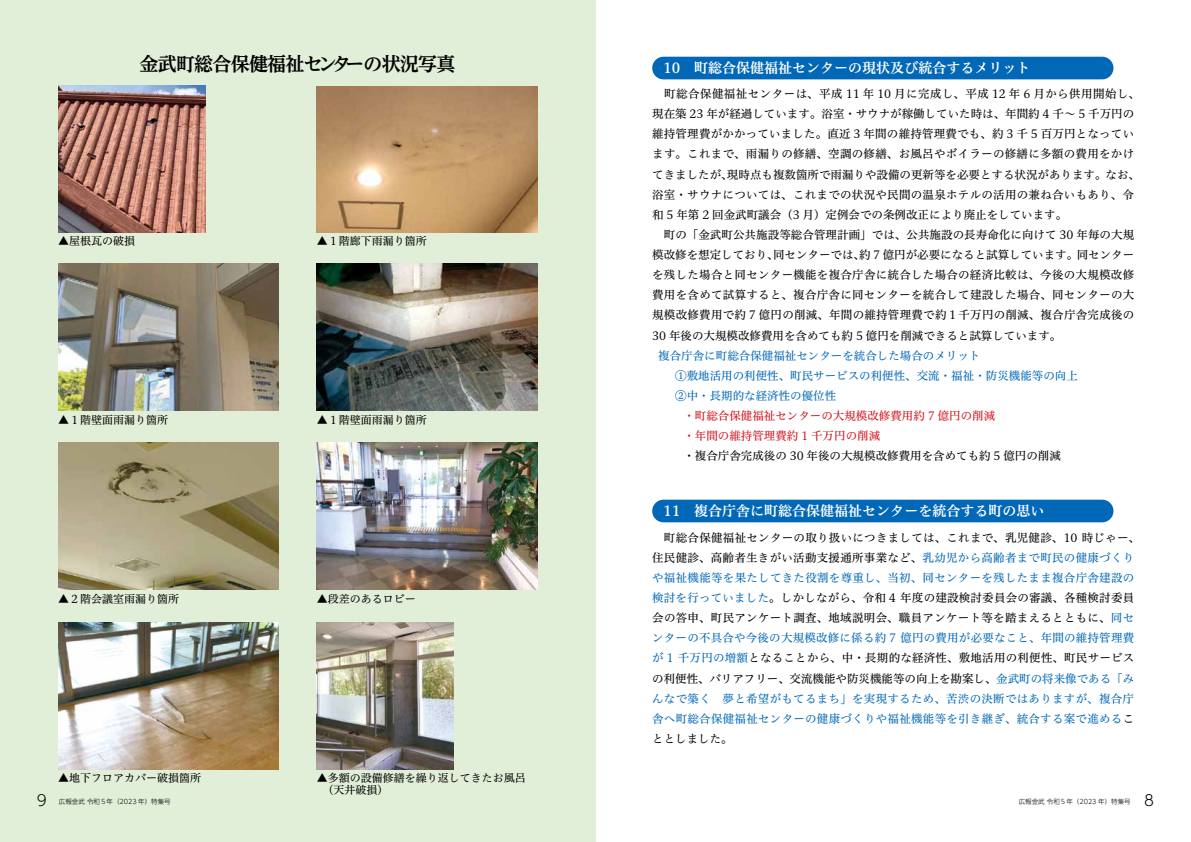
<style>
.page{position:relative;width:1191px;height:842px;background:#fff}
.page>*{position:absolute;margin:0;border:0;box-sizing:border-box;transform-origin:0 0}
.t1{font:700 19px "UD Reimin Pro";letter-spacing:-.04em;color:#000}
.t2{font:300 15px "UD Shin Go Pro";color:#000}
.t3{font:14px "Hiragino UD Serif Std W6";color:#fff}
.t4{font:11.5px/20.1px "Hiragino UD Serif Std W4";letter-spacing:.015em;color:#000}
.t5{font:11.5px/20.1px "Hiragino UD Serif Std W4";letter-spacing:.025em;color:#0068b7}
.t6{font:11.5px/20.1px "Hiragino UD Serif Std W4";color:#0068b7}
.t7{font:11.5px/20.1px "Hiragino UD Serif Std W4";color:#d0121b}
.t8{font:11.5px "Hiragino UD Serif Std W4";letter-spacing:.04em;color:#000}
.t9{font:11px/12px "Hiragino UD Serif Std W4";color:#000}
.t10{font:300 6.5px "UD Shin Go Pro";color:#000}
.s1{color:#000}
</style>
<div class="page">
<div style="left:0;top:0;width:595px;height:842px;background:#e1eed8"></div>
<img style="left:58px;top:85px;width:148px;height:147px">
<img style="left:58px;top:264px;width:221px;height:147px">
<img style="left:58px;top:442px;width:221px;height:147px">
<img style="left:58px;top:622px;width:221px;height:147px">
<img style="left:317px;top:86px;width:220px;height:146px">
<img style="left:317px;top:264px;width:220px;height:147px">
<img style="left:317px;top:442px;width:220px;height:147px">
<img style="left:317px;top:622px;width:137px;height:147px">
<div style="left:652px;top:57px;width:461px;height:22px;background:#0068b7;border-radius:11px"></div>
<div style="left:652px;top:500px;width:461px;height:22px;background:#0068b7;border-radius:11px"></div>
<h1 class="t1" style="left:140px;top:49px;width:317px">金武町総合保健福祉センターの状況写真</h1>
<p class="t9" style="left:58px;top:234px;width:78px">▲屋根瓦の破損</p>
<p class="t9" style="left:317px;top:234px;width:111px">▲１階廊下雨漏り箇所</p>
<p class="t9" style="left:58px;top:413px;width:111px">▲１階壁面雨漏り箇所</p>
<p class="t9" style="left:58px;top:592px;width:122px">▲２階会議室雨漏り箇所</p>
<h2 class="t2" style="left:37px;top:788px;width:11px">9</h2>
<p class="t9" style="left:58px;top:771px;width:144px">▲地下フロアカバー破損箇所</p>
<p class="t10" style="left:59px;top:796px;width:113px">広報金武令和５年（2023 年）特集号</p>
<p class="t9" style="left:317px;top:413px;width:111px">▲１階壁面雨漏り箇所</p>
<p class="t9" style="left:317px;top:592px;width:100px">▲段差のあるロビー</p>
<p class="t9" style="left:317px;top:771px;width:210px">▲多額の設備修繕を繰り返してきたお風呂　（天井破損(</p>
<p class="t3" style="left:663px;top:57px;width:369px">10　町総合保健福祉センターの現状及び統合するメリット</p>
<p class="t8" style="left:652px;top:85px;width:489px">　町総合保健福祉センターは、平成 11 年 10 月に完成し、平成 12 年 6 月から供用開始し、</p>
<p class="t4" style="left:652px;top:103px;width:483px">現在築 23 年が経過しています。浴室・サウナが稼働していた時は、年間約 4 千～ 5 千万円の</p>
<p class="t4" style="left:652px;top:123px;width:483px">維持管理費がかかっていました。直近 3 年間の維持管理費でも、約 3 千 5 百万円となってい</p>
<p class="t4" style="left:652px;top:143px;width:483px">ます。これまで、雨漏りの修繕、空調の修繕、お風呂やボイラーの修繕に多額の費用をかけ</p>
<p class="t4" style="left:727px;top:163px;width:414px">現時点も複数箇所で雨漏りや設備の更新等を必要とする状況があります。なお、</p>
<p class="t4" style="left:652px;top:163px;width:82px">てきましたが、</p>
<p class="t4" style="left:652px;top:184px;width:483px">浴室・サウナについては、これまでの状況や民間の温泉ホテルの活用の兼ね合いもあり、令</p>
<p class="t4" style="left:652px;top:204px;width:416px">和 5 年第 2 回金武町議会（3 月）定例会での条例改正により廃止をしています。</p>
<p class="t4" style="left:652px;top:224px;width:483px">　町の「金武町公共施設等総合管理計画」では、公共施設の長寿命化に向けて 30 年毎の大規</p>
<p class="t4" style="left:773px;top:244px;width:363px">同センターでは約、 7 億円が必要になると試算しています。同センター</p>
<p class="t4" style="left:652px;top:244px;width:483px">模改修を想定しており、<br>を残した場合と同センター機能を複合庁舎に統合した場合の経済比較は、今後の大規模改修費用を含めて試算すると、複合庁舎に同センターを統合して建設した場合、同センターの大規模改修費用で約 7 億円の削減、年間の維持管理費で約１千万円の削減、複合庁舎完成後の30 年後の大規模改修費用を含めても約 5 億円を削減できると試算しています。</p>
<p class="t6" style="left:652px;top:345px;width:427px;text-indent:6px">複合庁舎に町総合保健福祉センターを統合した場合のメリット<br>　　①敷地活用の利便性、町民サービスの利便性、交流・福祉・防災機能等の向上　　②中・長期的な経済性の優位性</p>
<p class="t7" style="left:683px;top:405px;width:313px">・町総合保健福祉センターの大規模改修費用約 7 億円の削減・年間の維持管理費約 1 千万円の削減</p>
<p class="t4" style="left:683px;top:445px;width:379px">・複合庁舎完成後の 30 年後の大規模改修費用を含めても約 5 億円の削減</p>
<p class="t3" style="left:663px;top:500px;width:383px">11　複合庁舎に町総合保健福祉センターを統合する町の思い</p>
<p class="t5" style="left:652px;top:527px;width:489px"><span class="s1">　町総合保健福祉センターの取り扱いにつきましては、これまで、乳児健診、10 時じゃー、住民健診、高齢者生きがい活動支援通所事業など、</span>乳幼児から高齢者まで町民の健康づくりや福祉機能等を果たしてきた役割を尊重し、当初、同センターを残したまま複合庁舎建設の検討を行っていました<span class="s1">。しかしながら、令和 4 年度の建設検討委員会の審議、各種検討委員会の答申、町民アンケート調査、地域説明会、職員アンケート等を踏まえるとともに、</span>同センターの不具合や今後の大規模改修に係る約 7 億円の費用が必要なこと、年間の維持管理費が 1 千万円の増額<span class="s1">となることから、中・長期的な経済性、敷地活用の利便性、町民サービスの利便性、バリアフリー、交流機能や防災機能等の向上を勘案し、</span>金武町の将来像である「みんなで築く　夢と希望がもてるまち」を実現するため、苦渋の決断ではありますが、複合庁舎へ町総合保健福祉センターの健康づくりや福祉機能等を引き継ぎ、統合する案で進める<span class="s1">こととしました。</span></p>
<p class="t10" style="left:1018px;top:796px;width:113px">広報金武令和５年（2023 年）特集号</p>
<h2 class="t2" style="left:1144px;top:788px;width:11px">8</h2>
</div>
